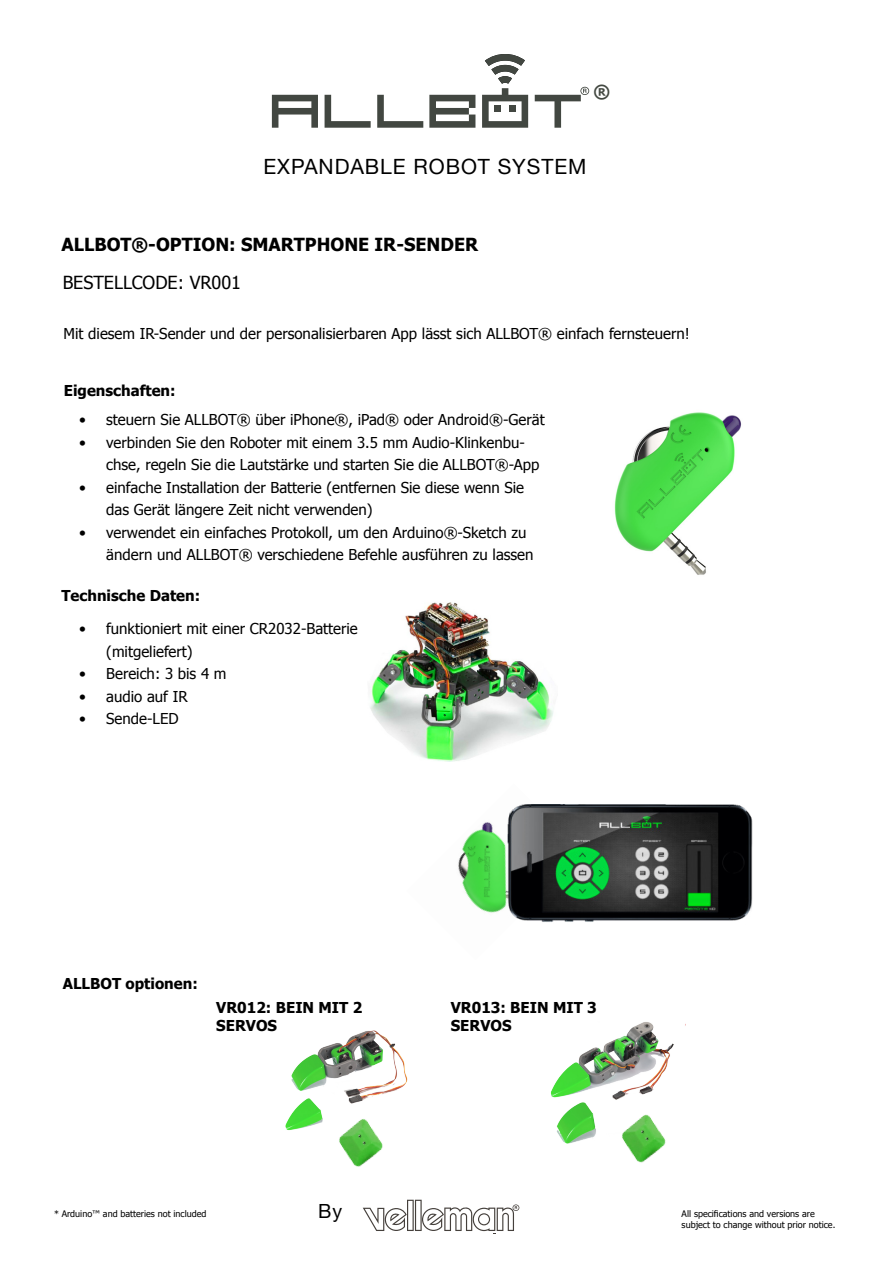
<style>
.page{position:relative;width:893px;height:1263px;background:#fff}
.page>*{position:absolute;margin:0;border:0;box-sizing:border-box;transform-origin:0 0}
.t1{font:21px "Helvetica Neue";letter-spacing:.045em;color:#000}
.t2{font:19.5px "Helvetica Neue";color:#000}
.t3{font:700 18px "Tahoma";color:#000}
.t4{font:18px "Tahoma";color:#000}
.t5{font:700 18px "Tahoma";color:#434841}
.t6{font:15px/22.5px "Tahoma";color:#000}
.t7{font:700 15px/18px "Tahoma";color:#000}
.t8{font:9px/10.8px "Tahoma";color:#000}
</style>
<div class="page">
<svg style="left:363px;top:1200px;width:157px;height:34px"></svg>
<img style="left:458px;top:804px;width:125px;height:109px">
<img style="left:555px;top:1022px;width:119px;height:73px">
<img style="left:370px;top:602px;width:183px;height:159px">
<img style="left:291px;top:1030px;width:117px;height:74px">
<img style="left:285px;top:1093px;width:50px;height:37px">
<img style="left:551px;top:1084px;width:74px;height:60px">
<img style="left:614px;top:412px;width:128px;height:163px">
<img style="left:507px;top:805px;width:245px;height:117px">
<svg style="left:429px;top:95px;width:46px;height:33px"></svg>
<svg style="left:482px;top:54px;width:46px;height:74px"></svg>
<svg style="left:272px;top:95px;width:46px;height:33px"></svg>
<svg style="left:325px;top:95px;width:46px;height:33px"></svg>
<svg style="left:377px;top:95px;width:46px;height:33px"></svg>
<svg style="left:535px;top:87px;width:54px;height:41px"></svg>
<img style="left:329px;top:1107px;width:54px;height:60px">
<img style="left:611px;top:1103px;width:55px;height:60px">
<p class="t5" style="left:593px;top:79px;width:18px">®</p>
<h1 class="t1" style="left:263px;top:154px;width:324px">EXPANDABLE ROBOT SYSTEM</h1>
<p class="t3" style="left:61px;top:232px;width:418px">ALLBOT®-OPTION: SMARTPHONE IR-SENDER</p>
<p class="t4" style="left:63px;top:270px;width:180px">BESTELLCODE: VR001</p>
<p class="t6" style="left:64px;top:322px;width:628px">Mit diesem IR-Sender und der personalisierbaren App lässt sich ALLBOT® einfach fernsteuern!</p>
<p class="t7" style="left:64px;top:380px;width:113px">Eigenschaften:</p>
<p class="t6" style="left:79px;top:408px;width:467px">• steuern Sie ALLBOT® über iPhone®, iPad® oder Android®-Gerät</p>
<p class="t6" style="left:106px;top:430px;width:435px;text-indent:-27px">• verbinden Sie den Roboter mit einem 3.5 mm Audio-Klinkenbu&shy;chse, regeln Sie die Lautstärke und starten Sie die ALLBOT®-App</p>
<p class="t6" style="left:106px;top:475px;width:419px;text-indent:-27px">• einfache Installation der Batterie (entfernen Sie diese wenn Sie das Gerät längere Zeit nicht verwenden)</p>
<p class="t6" style="left:106px;top:520px;width:429px;text-indent:-27px">• verwendet ein einfaches Protokoll, um den Arduino®-Sketch zu ändern und ALLBOT® verschiedene Befehle ausführen zu lassen</p>
<p class="t7" style="left:61px;top:585px;width:140px">Technische Daten:</p>
<p class="t6" style="left:106px;top:617px;width:253px;text-indent:-27px">• funktioniert mit einer CR2032-Batterie (mitgeliefert)</p>
<p class="t6" style="left:79px;top:662px;width:149px">• Bereich: 3 bis 4 m</p>
<p class="t6" style="left:79px;top:684px;width:110px">• audio auf IR</p>
<p class="t6" style="left:79px;top:707px;width:101px">• Sende-LED</p>
<p class="t7" style="left:63px;top:973px;width:137px">ALLBOT optionen:</p>
<p class="t7" style="left:216px;top:998px;width:148px">VR012: BEIN MIT 2<br>SERVOS</p>
<p class="t7" style="left:451px;top:998px;width:148px">VR013: BEIN MIT 3<br>SERVOS</p>
<p class="t8" style="left:54px;top:1208px;width:154px">* Arduino™ and batteries not included</p>
<h2 class="t2" style="left:318px;top:1199px;width:26px">By</h2>
<p class="t8" style="left:682px;top:1208px;width:155px">All specifications and versions are subject to change without prior notice.</p>
</div>
